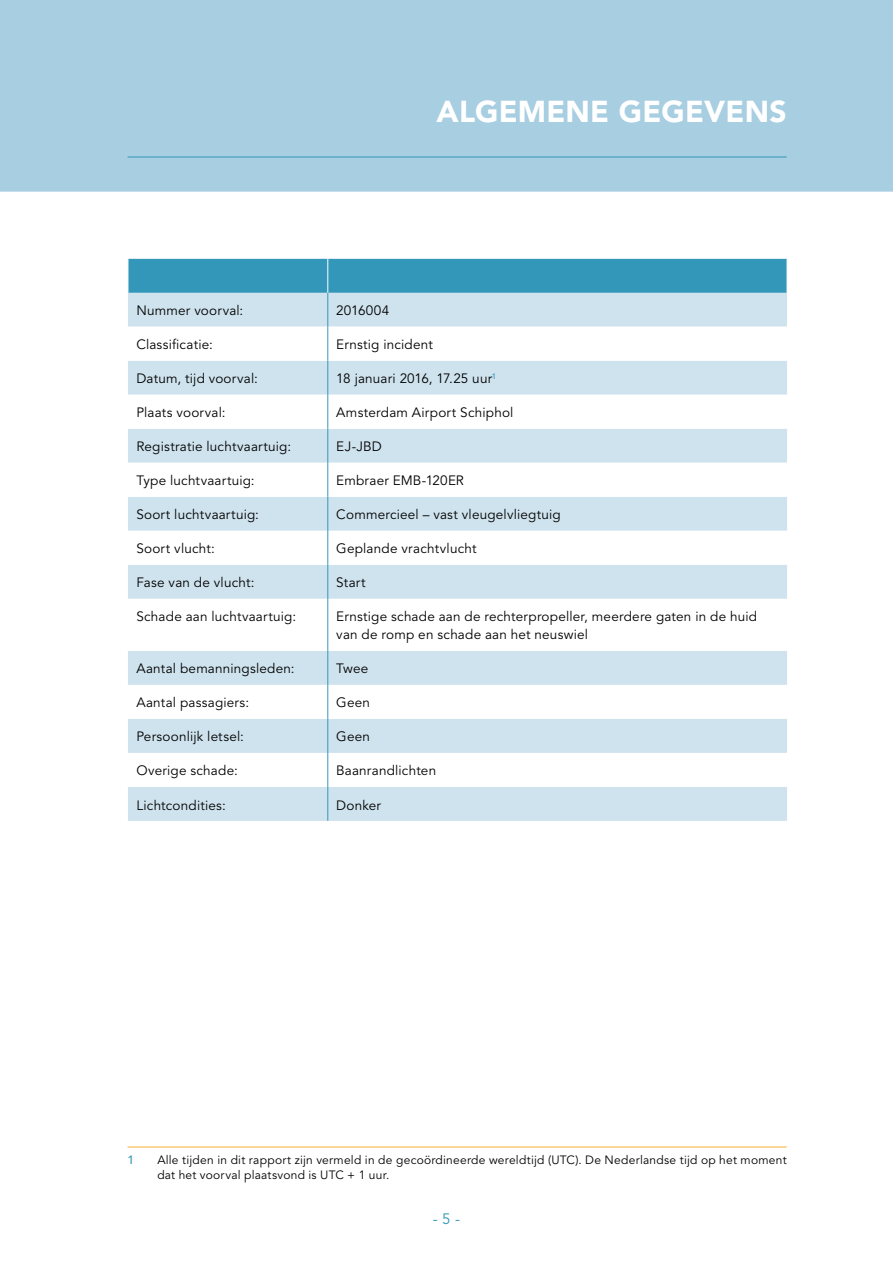
<style>
.page{position:relative;width:893px;height:1263px;background:#fff}
.page>*{position:absolute;margin:0;border:0;box-sizing:border-box;transform-origin:0 0}
.t1{font:900 30px "Avenir LT Std";letter-spacing:.01em;color:#fff}
.t2{font:15px "Avenir LT Std";color:#3397b9}
.t3{font:13.5px/18px "Avenir LT Std";letter-spacing:.015em;color:#000}
.t4{font:12px/15px "Avenir LT Std";letter-spacing:.02em;color:#000}
.t5{font:500 12px "Avenir LT Std";color:#3397b9}
</style>
<div class="page">
<div style="left:0;top:0;width:893px;height:192px;background:#a8cee1"></div>
<hr style="left:128px;top:157px;width:659px;height:1px;background:#3397b9">
<div style="left:129px;top:259px;width:658px;height:34px;background:#3397b9"></div>
<div style="left:128px;top:293px;width:659px;height:528px;background:#cfe3ee"></div>
<svg style="left:128px;top:327px;width:659px;height:460px"></svg>
<hr style="left:327px;top:259px;width:1px;height:34px;background:#fff">
<hr style="left:328px;top:293px;width:1px;height:34px;background:#3397b9">
<hr style="left:328px;top:327px;width:1px;height:34px;background:#3397b9">
<hr style="left:328px;top:361px;width:1px;height:34px;background:#3397b9">
<hr style="left:328px;top:395px;width:1px;height:34px;background:#3397b9">
<hr style="left:328px;top:429px;width:1px;height:34px;background:#3397b9">
<hr style="left:328px;top:463px;width:1px;height:34px;background:#3397b9">
<hr style="left:328px;top:497px;width:1px;height:34px;background:#3397b9">
<hr style="left:328px;top:531px;width:1px;height:34px;background:#3397b9">
<hr style="left:328px;top:565px;width:1px;height:34px;background:#3397b9">
<hr style="left:328px;top:599px;width:1px;height:52px;background:#3397b9">
<hr style="left:328px;top:651px;width:1px;height:34px;background:#3397b9">
<hr style="left:328px;top:685px;width:1px;height:34px;background:#3397b9">
<hr style="left:328px;top:719px;width:1px;height:34px;background:#3397b9">
<hr style="left:328px;top:753px;width:1px;height:34px;background:#3397b9">
<hr style="left:328px;top:787px;width:1px;height:34px;background:#3397b9">
<hr style="left:128px;top:1147px;width:659px;height:1px;background:#fbaf34">
<h1 class="t1" style="left:437px;top:93px;width:352px">ALGEMENE GEGEVENS</h1>
<p class="t3" style="left:136px;top:302px;width:108px">Nummer voorval:</p>
<p class="t3" style="left:336px;top:302px;width:54px">2016004</p>
<p class="t3" style="left:136px;top:336px;width:78px">Classificatie:</p>
<p class="t3" style="left:336px;top:336px;width:98px">Ernstig incident</p>
<p class="t3" style="left:136px;top:370px;width:123px">Datum, tijd voorval:</p>
<p class="t3" style="left:336px;top:370px;width:161px">18 januari 2016, 17.25 uur<sup>1</sup></p>
<p class="t3" style="left:136px;top:404px;width:91px">Plaats voorval:</p>
<p class="t3" style="left:336px;top:404px;width:179px">Amsterdam Airport Schiphol</p>
<p class="t3" style="left:136px;top:438px;width:156px">Registratie luchtvaartuig:</p>
<p class="t3" style="left:336px;top:438px;width:47px">EJ-JBD</p>
<p class="t3" style="left:136px;top:472px;width:120px">Type luchtvaartuig:</p>
<p class="t3" style="left:336px;top:472px;width:129px">Embraer EMB-120ER</p>
<p class="t3" style="left:136px;top:506px;width:124px">Soort luchtvaartuig:</p>
<p class="t3" style="left:336px;top:506px;width:226px">Commercieel – vast vleugelvliegtuig</p>
<p class="t3" style="left:136px;top:540px;width:80px">Soort vlucht:</p>
<p class="t3" style="left:336px;top:540px;width:142px">Geplande vrachtvlucht</p>
<p class="t3" style="left:136px;top:574px;width:120px">Fase van de vlucht:</p>
<p class="t3" style="left:336px;top:574px;width:31px">Start</p>
<p class="t3" style="left:136px;top:608px;width:161px">Schade aan luchtvaartuig:</p>
<p class="t3" style="left:336px;top:608px;width:422px">Ernstige schade aan de rechterpropeller, meerdere gaten in de huid van de romp en schade aan het neuswiel</p>
<p class="t3" style="left:136px;top:660px;width:160px">Aantal bemanningsleden:</p>
<p class="t3" style="left:336px;top:660px;width:34px">Twee</p>
<p class="t3" style="left:136px;top:694px;width:114px">Aantal passagiers:</p>
<p class="t3" style="left:336px;top:694px;width:35px">Geen</p>
<p class="t3" style="left:136px;top:728px;width:109px">Persoonlijk letsel:</p>
<p class="t3" style="left:336px;top:728px;width:35px">Geen</p>
<p class="t3" style="left:136px;top:762px;width:103px">Overige schade:</p>
<p class="t3" style="left:336px;top:762px;width:101px">Baanrandlichten</p>
<p class="t3" style="left:136px;top:796px;width:91px">Lichtcondities:</p>
<p class="t3" style="left:336px;top:796px;width:46px">Donker</p>
<p class="t5" style="left:128px;top:1153px;width:8px">1</p>
<p class="t4" style="left:157px;top:1153px;width:631px">Alle tijden in dit rapport zijn vermeld in de gecoördineerde wereldtijd (UTC). De Nederlandse tijd op het moment dat het voorval plaatsvond is UTC + 1 uur.</p>
<p class="t2" style="left:433px;top:1210px;width:29px">- 5 -</p>
</div>
